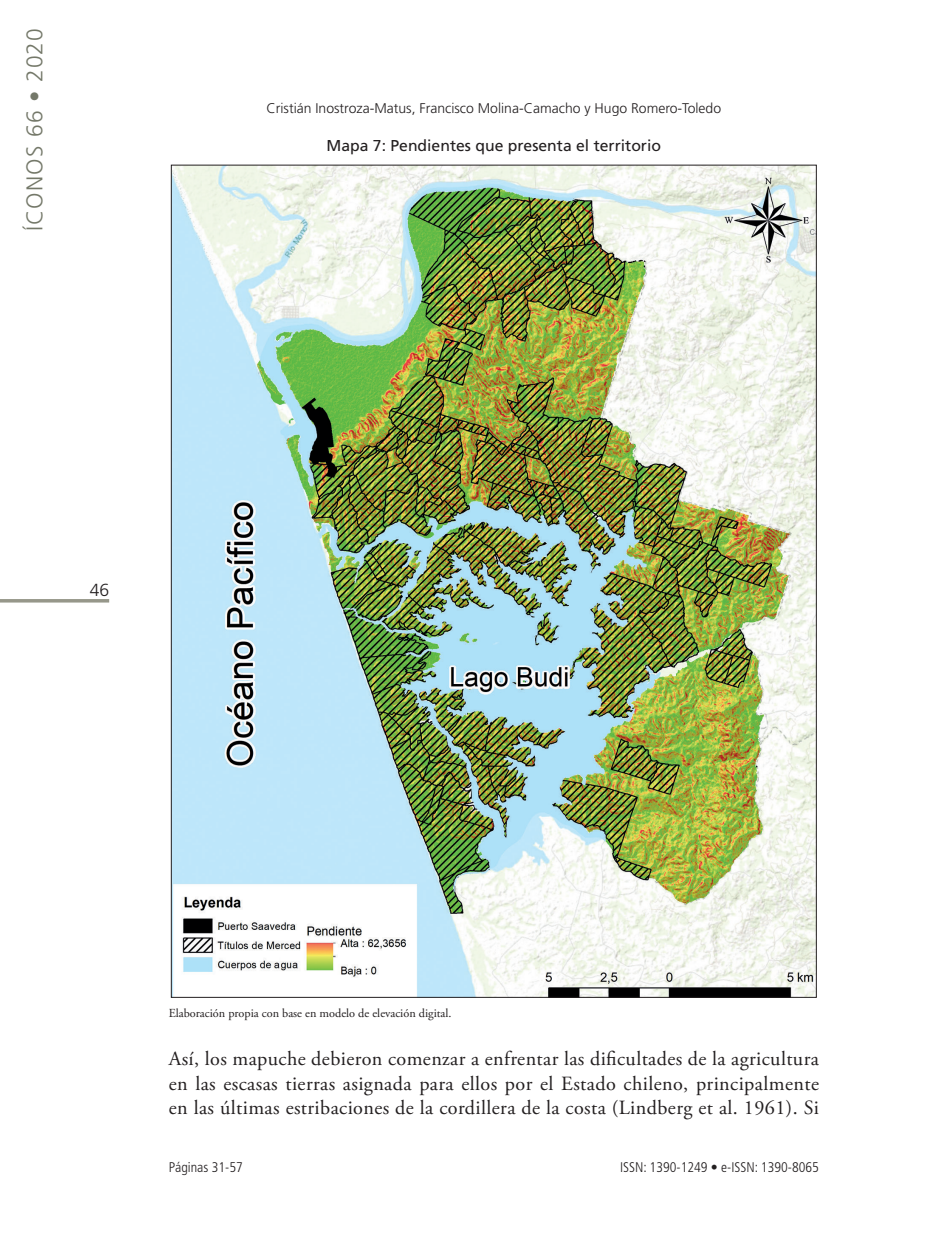
<style>
.page{position:relative;width:943px;height:1241px;background:#fff}
.page>*{position:absolute;margin:0;border:0;box-sizing:border-box;transform-origin:0 0}
.t1{font:300 22.75px "Frutiger";letter-spacing:.05em;color:#747869}
.texto{font:20.12px/24.5px "Adobe Garamond Pro";letter-spacing:.02em;color:#231f20;text-align:justify}
.t2{font:300 17.5px "Frutiger";color:#231f20}
.titulos_graficos{font:15.75px "Frutiger";color:#231f20}
.t3{font:300 14px "Frutiger";color:#231f20}
.t4{font:300 condensed 14px "Frutiger";color:#231f20}
.fuentes_graficos{font:12.25px "Adobe Garamond Pro";color:#231f20}
</style>
<div class="page">
<hr style="left:0;top:599px;width:109px;height:3px;background:#96978a">
<img style="left:173px;top:167px;width:641px;height:828px">
<p class="t1" style="left:22px;top:231px;width:204px;rotate:-90deg">ÍCONOS 66 • 2020</p>
<p class="t2" style="left:90px;top:580px;width:21px">46</p>
<p class="t3" style="left:266px;top:100px;width:456px">Cristián Inostroza-Matus, Francisco Molina-Camacho y Hugo Romero-Toledo</p>
<p class="titulos_graficos" style="left:326px;top:136px;width:336px">Mapa 7: Pendientes que presenta el territorio</p>
<p class="fuentes_graficos" style="left:169px;top:1006px;width:284px">Elaboración propia con base en modelo de elevación digital.</p>
<p class="texto" style="left:169px;top:1047px;width:651px">Así, los mapuche debieron comenzar a enfrentar las dificultades de la agricultura en las escasas tierras asignada para ellos por el Estado chileno, principalmente en las últimas estribaciones de la cordillera de la costa (Lindberg et al. 1961). Si</p>
<p class="t4" style="left:169px;top:1158px;width:76px">Páginas 31-57</p>
<p class="t4" style="left:620px;top:1158px;width:200px">ISSN: 1390-1249 • e-ISSN: 1390-8065</p>
</div>
